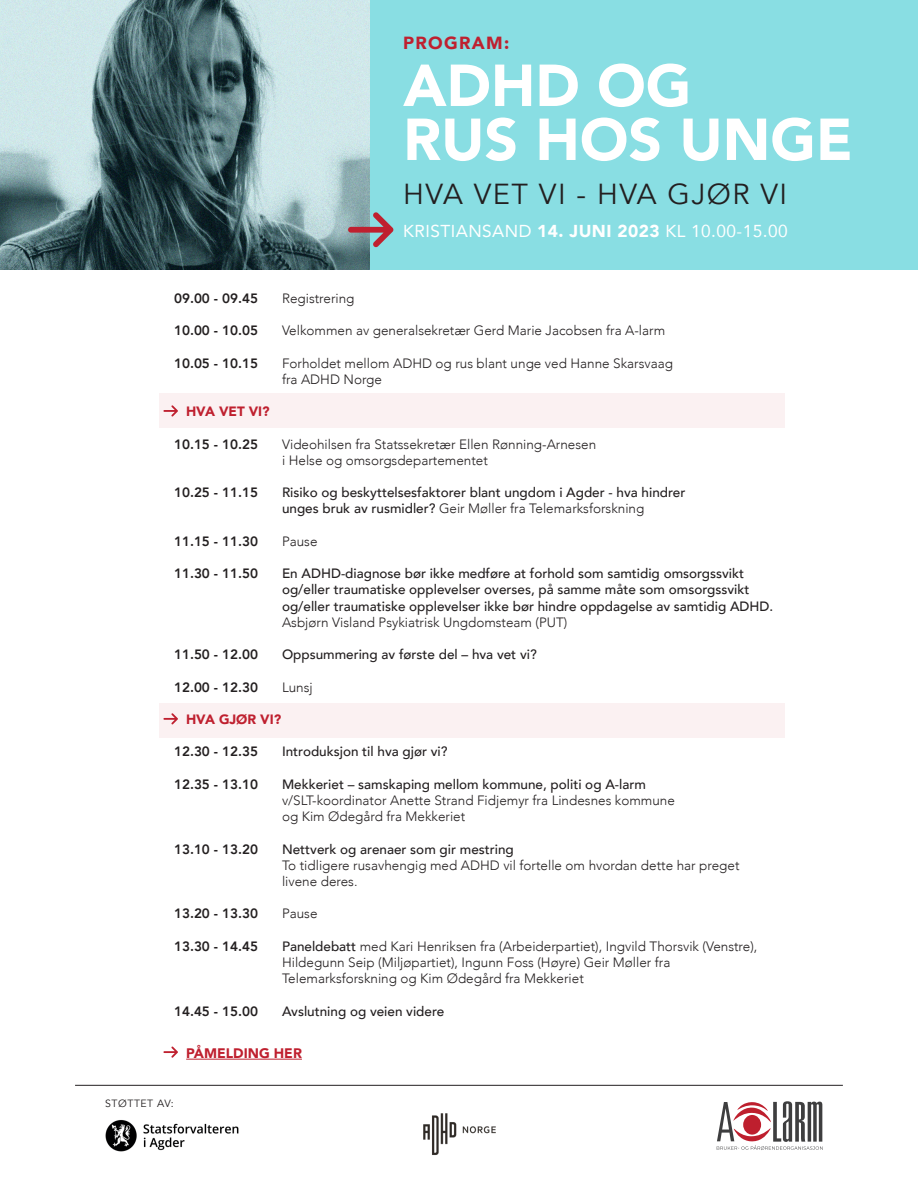
<style>
.page{position:relative;width:918px;height:1188px;background:#fff}
.page>*{position:absolute;margin:0;border:0;box-sizing:border-box;transform-origin:0 0}
.t1{font:900 58.5px "Avenir";color:#fff}
.t2{font:28.95px "Avenir";letter-spacing:.05em;color:#231f20}
.t3{font:900 17.55px "Avenir";letter-spacing:.075em;color:#bf202f}
.t4{font:17.25px "Avenir";letter-spacing:.025em;color:#fff}
.t5{font:900 13.8px "Avenir";color:#bf202f}
.t6{font:300 13.5px/16.2px "Avenir";color:#231f20}
.t7{font:500 13.5px/16.2px "Avenir";color:#231f20}
.t8{font:800 13.5px "Avenir";color:#231f20}
.t9{font:900 13.5px "Avenir";color:#bf202f}
.t10{font:10.5px "Avenir";letter-spacing:.05em;color:#231f20}
.s1{font-weight:900}
.s2{font-weight:300}
.s3{font-weight:500}
</style>
<div class="page">
<div style="left:0;top:0;width:918px;height:270px;background:#89dee3"></div>
<svg style="left:717px;top:1101px;width:106px;height:49px"></svg>
<img style="left:423px;top:1113px;width:73px;height:42px">
<img style="left:0;top:0;width:370px;height:270px">
<svg style="left:348px;top:212px;width:45px;height:35px"></svg>
<img style="left:105px;top:1120px;width:134px;height:32px">
<hr style="left:75px;top:1085px;width:768px;height:1px;background:#231f20">
<div style="left:159px;top:394px;width:626px;height:34px;background:#fbf1f2"></div>
<div style="left:159px;top:703px;width:626px;height:35px;background:#fbf1f2"></div>
<svg style="left:163px;top:405px;width:15px;height:12px"></svg>
<svg style="left:163px;top:713px;width:15px;height:11px"></svg>
<hr style="left:186px;top:1059px;width:116px;height:1px;background:#bf202f">
<svg style="left:163px;top:1046px;width:15px;height:12px"></svg>
<p class="t3" style="left:403px;top:28px;width:108px">PROGRAM:</p>
<p class="t1" style="left:403px;top:36px;width:290px">ADHD OG</p>
<p class="t1" style="left:403px;top:90px;width:451px">RUS HOS UNGE</p>
<p class="t2" style="left:403px;top:177px;width:386px">HVA VET VI - HVA GJØR VI</p>
<p class="t4" style="left:403px;top:218px;width:386px">KRISTIANSAND <span class="s1">14. JUNI 2023</span> KL 10.00-15.00</p>
<p class="t8" style="left:174px;top:288px;width:86px">09.00 - 09.45</p>
<p class="t6" style="left:282px;top:290px;width:74px">Registrering</p>
<p class="t8" style="left:174px;top:320px;width:86px">10.00 - 10.05</p>
<p class="t6" style="left:282px;top:323px;width:385px">Velkommen av generalsekretær Gerd Marie Jacobsen fra A-larm</p>
<p class="t8" style="left:174px;top:352px;width:86px">10.05 - 10.15</p>
<p class="t6" style="left:282px;top:355px;width:392px">Forholdet mellom ADHD og rus blant unge ved Hanne Skarsvaag fra ADHD Norge</p>
<p class="t9" style="left:186px;top:400px;width:85px">HVA VET VI?</p>
<p class="t8" style="left:174px;top:433px;width:86px">10.15 - 10.25</p>
<p class="t6" style="left:282px;top:436px;width:316px">Videohilsen fra Statssekretær Ellen Rønning-Arnesen i Helse og omsorgsdepartementet</p>
<p class="t8" style="left:174px;top:482px;width:86px">10.25 - 11.15</p>
<p class="t7" style="left:282px;top:484px;width:405px">Risiko og beskyttelsesfaktorer blant ungdom i Agder - hva hindrer unges bruk av rusmidler? <span class="s2">Geir Møller fra Telemarksforskning</span></p>
<p class="t8" style="left:174px;top:531px;width:86px">11.15 - 11.30</p>
<p class="t6" style="left:282px;top:533px;width:37px">Pause</p>
<p class="t8" style="left:174px;top:563px;width:86px">11.30 - 11.50</p>
<p class="t7" style="left:282px;top:565px;width:493px">En ADHD-diagnose bør ikke medføre at forhold som samtidig omsorgssvikt og/eller traumatiske opplevelser overses, på samme måte som omsorgssvikt og/eller traumatiske opplevelser ikke bør hindre oppdagelse av samtidig ADHD.</p>
<p class="t6" style="left:282px;top:614px;width:287px">Asbjørn Visland Psykiatrisk Ungdomsteam (PUT)</p>
<p class="t8" style="left:174px;top:644px;width:86px">11.50 - 12.00</p>
<p class="t7" style="left:282px;top:646px;width:256px">Oppsummering av første del – hva vet vi?</p>
<p class="t8" style="left:174px;top:676px;width:86px">12.00 - 12.30</p>
<p class="t6" style="left:282px;top:679px;width:32px">Lunsj</p>
<p class="t9" style="left:186px;top:708px;width:97px">HVA GJØR VI?</p>
<p class="t8" style="left:174px;top:741px;width:86px">12.30 - 12.35</p>
<p class="t7" style="left:282px;top:743px;width:167px">Introduksjon til hva gjør vi?</p>
<p class="t8" style="left:174px;top:774px;width:86px">12.35 - 13.10</p>
<p class="t7" style="left:282px;top:775px;width:365px">Mekkeriet – samskaping mellom kommune, politi og A-larm</p>
<p class="t6" style="left:282px;top:792px;width:394px">v/SLT-koordinator Anette Strand Fidjemyr fra Lindesnes kommune og Kim Ødegård fra Mekkeriet</p>
<p class="t8" style="left:174px;top:838px;width:86px">13.10 - 13.20</p>
<p class="t7" style="left:282px;top:840px;width:233px">Nettverk og arenaer som gir mestring</p>
<p class="t6" style="left:282px;top:857px;width:459px">To tidligere rusavhengig med ADHD vil fortelle om hvordan dette har preget livene deres.</p>
<p class="t8" style="left:174px;top:903px;width:86px">13.20 - 13.30</p>
<p class="t6" style="left:282px;top:906px;width:37px">Pause</p>
<p class="t8" style="left:174px;top:936px;width:86px">13.30 - 14.45</p>
<p class="t6" style="left:282px;top:938px;width:477px"><span class="s3">Paneldebatt</span> med Kari Henriksen fra (Arbeiderpartiet), Ingvild Thorsvik (Venstre),<br>Hildegunn Seip (Miljøpartiet), Ingunn Foss (Høyre) Geir Møller fra<br>Telemarksforskning og Kim Ødegård fra Mekkeriet</p>
<p class="t8" style="left:174px;top:1000px;width:86px">14.45 - 15.00</p>
<p class="t7" style="left:282px;top:1002px;width:164px">Avslutning og veien videre</p>
<p class="t5" style="left:186px;top:1041px;width:117px">PÅMELDING HER</p>
<p class="t10" style="left:105px;top:1097px;width:70px">STØTTET AV:</p>
</div>
